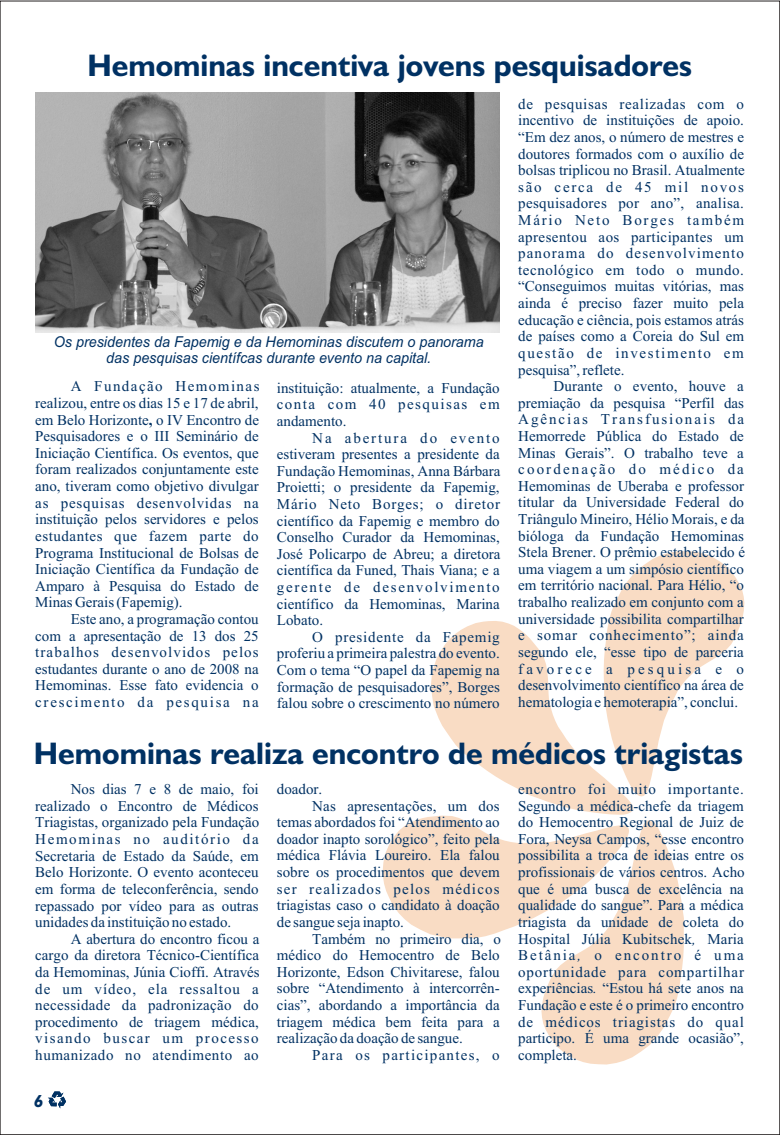
<style>
.page{position:relative;width:780px;height:1135px;background:#fff}
.page>*{position:absolute;margin:0;border:0;box-sizing:border-box;transform-origin:0 0}
.t1{font:700 31.25px "Humanst 521 BT";color:#003163}
.t2{font:italic 700 17.5px "Humanst 521 BT";color:#003163}
.t3{font:15px/16.6px "Times New Roman";color:#003163;text-align:justify}
.t4{font:italic 15px/16.8px "Arial";color:#003163;text-align:center;scale:.96 1}
.t5{font:15px "Times New Roman";letter-spacing:.08em;color:#003163}
.t6{font:15px "Times New Roman";letter-spacing:.085em;color:#003163}
.s1{font-weight:700}
.s2{font-style:italic}
</style>
<div class="page">
<svg style="left:48px;top:1091px;width:18px;height:18px"></svg>
<img style="left:36px;top:93px;width:463px;height:239px">
<svg style="left:431px;top:621px;width:202px;height:194px;fill:#f9dcc4"></svg>
<svg style="left:383px;top:816px;width:301px;height:249px"></svg>
<svg style="left:604px;top:551px;width:140px;height:245px"></svg>
<h1 class="t1" style="left:87px;top:52px;width:606px">Hemominas incentiva jovens pesquisadores</h1>
<p class="t4" style="left:54px;top:334px;width:449px">Os presidentes da Fapemig e da Hemominas discutem o panorama das pesquisas científcas durante evento na capital.</p>
<p class="t3" style="left:35px;top:380px;width:226px;text-indent:35px">A Fundação Hemominas realizou, entre os dias 15 e 17 de abril, em Belo Horizonte<span class="s1">,</span> o IV Encontro de Pesquisadores e o III Seminário de Iniciação Científica. Os eventos, que foram realizados conjuntamente este ano, tiveram como objetivo divulgar as pesquisas desenvolvidas na instituição pelos servidores e pelos estudantes que fazem parte do Programa Institucional de Bolsas de Iniciação Científica da Fundação de Amparo à Pesquisa do Estado de Minas Gerais (Fapemig).</p>
<p class="t3" style="left:35px;top:612px;width:225px;text-indent:35px">Este ano, a programação contou com a apresentação de 13 dos 25 trabalhos desenvolvidos pelos estudantes durante o ano de 2008 na Hemominas. Esse fato evidencia o crescimento da pesquisa na</p>
<p class="t3" style="left:277px;top:381px;width:224px">instituição: atualmente, a Fundação conta com 40 pesquisas em andamento.</p>
<p class="t3" style="left:277px;top:431px;width:225px;text-indent:35px">Na abertura do evento estiveram presentes a presidente da Fundação Hemominas, Anna Bárbara Proietti; o presidente da Fapemig, Mário Neto Borges; o diretor científico da Fapemig e membro do Conselho Curador da Hemominas, José Policarpo de Abreu; a diretora científica da Funed, Thais Viana; e a gerente de desenvolvimento científico da Hemominas, Marina Lobato.</p>
<p class="t3" style="left:277px;top:630px;width:225px;text-indent:35px">O presidente da Fapemig proferiu a primeira palestra do evento.<br>Com o tema “O papel da Fapemig na formação de pesquisadores”, Borges falou sobre o crescimento no número</p>
<p class="t3" style="left:518px;top:97px;width:228px">de pesquisas realizadas com o incentivo de instituições de apoio. “Em dez anos, o número de mestres e doutores formados com o auxílio de bolsas triplicou no Brasil. Atualmente são cerca de 45 mil novos pesquisadores por ano”, analisa.<br>Mário Neto Borges também apresentou aos participantes um panorama do desenvolvimento tecnológico em todo o mundo. “Conseguimos muitas vitórias, mas ainda é preciso fazer muito pela educação e ciência, pois estamos atrás de países como a Coreia do Sul em questão de investimento em pesquisa”, reflete.</p>
<p class="t3" style="left:518px;top:379px;width:228px;text-indent:35px">Durante o evento, houve a premiação da pesquisa “Perfil das Agências Transfusionais da Hemorrede Pública do Estado de Minas Gerais”. O trabalho teve a coordenação do médico da Hemominas de Uberaba e professor titular da Universidade Federal do Triângulo Mineiro, Hélio Morais, e da bióloga da Fundação Hemominas Stela Brener. O prêmio estabelecido é uma viagem a um simpósio científico em território nacional. Para Hélio, “o trabalho realizado em conjunto com a universidade possibilita compartilhar e somar conhecimento”; ainda segundo ele, “esse tipo de parceria favorece a pesquisa e o desenvolvimento científico na área de hematologia e hemoterapia”, conclui.</p>
<h1 class="t1" style="left:34px;top:740px;width:711px">Hemominas realiza encontro de médicos triagistas</h1>
<p class="t3" style="left:35px;top:782px;width:226px;text-indent:35px">Nos dias 7 e 8 de maio, foi realizado o Encontro de Médicos Triagistas, organizado pela Fundação Hemominas no auditório da Secretaria de Estado da Saúde, em Belo Horizonte. O evento aconteceu em forma de teleconferência, sendo repassado por vídeo para as outras unidades da instituição no estado.</p>
<p class="t3" style="left:35px;top:932px;width:226px;text-indent:35px">A abertura do encontro ficou a cargo da diretora Técnico-Científica da Hemominas, Júnia Cioffi. Através de um vídeo, ela ressaltou a necessidade da padronização do procedimento de triagem médica, visando buscar um processo humanizado no atendimento ao</p>
<p class="t2" style="left:34px;top:1094px;width:11px">6</p>
<p class="t3" style="left:277px;top:782px;width:47px">doador.</p>
<p class="t3" style="left:312px;top:799px;width:189px">Nas apresentações, um dos</p>
<p class="t3" style="left:277px;top:815px;width:224px">temas abordados foi “Atendimento ao</p>
<p class="t3" style="left:277px;top:832px;width:224px">doador inapto sorológico”, feito pela</p>
<p class="t3" style="left:277px;top:849px;width:224px">médica Flávia Loureiro. Ela falou</p>
<p class="t3" style="left:277px;top:865px;width:224px">sobre os procedimentos que devem</p>
<p class="t5" style="left:277px;top:883px;width:224px">ser realizados pelos médicos</p>
<p class="t3" style="left:277px;top:898px;width:224px">triagistas caso o candidato à doação</p>
<p class="t3" style="left:277px;top:915px;width:129px">de sangue seja inapto.</p>
<p class="t3" style="left:312px;top:932px;width:190px">Também no primeiro dia, o</p>
<p class="t3" style="left:277px;top:948px;width:224px">médico do Hemocentro de Belo</p>
<p class="t3" style="left:277px;top:965px;width:224px">Horizonte, Edson Chivitarese, falou</p>
<p class="t3" style="left:277px;top:981px;width:224px">sobre “Atendimento à intercorrên-</p>
<p class="t3" style="left:277px;top:998px;width:224px">cias”, abordando a importância da</p>
<p class="t3" style="left:277px;top:1015px;width:224px">triagem médica bem feita para a</p>
<p class="t3" style="left:277px;top:1031px;width:188px">realização da doação de sangue.</p>
<p class="t6" style="left:312px;top:1049px;width:189px">Para os participantes, o</p>
<p class="t3" style="left:518px;top:782px;width:228px">encontro foi muito importante.<br>Segundo a médica-chefe da triagem do Hemocentro Regional de Juiz de Fora, Neysa Campos, “esse encontro possibilita a troca de ideias entre os profissionais de vários centros. Acho que é uma busca de excelência na qualidade do sangue”. Para a médica triagista da unidade de coleta do Hospital Júlia Kubitschek<span class="s2">,</span> Maria Betânia<span class="s2">,</span> o encontro é uma oportunidade para compartilhar experiências<span class="s2">.</span> “Estou há sete anos na Fundação e este é o primeiro encontro de médicos triagistas do qual participo. É uma grande ocasião”, completa.</p>
</div>
